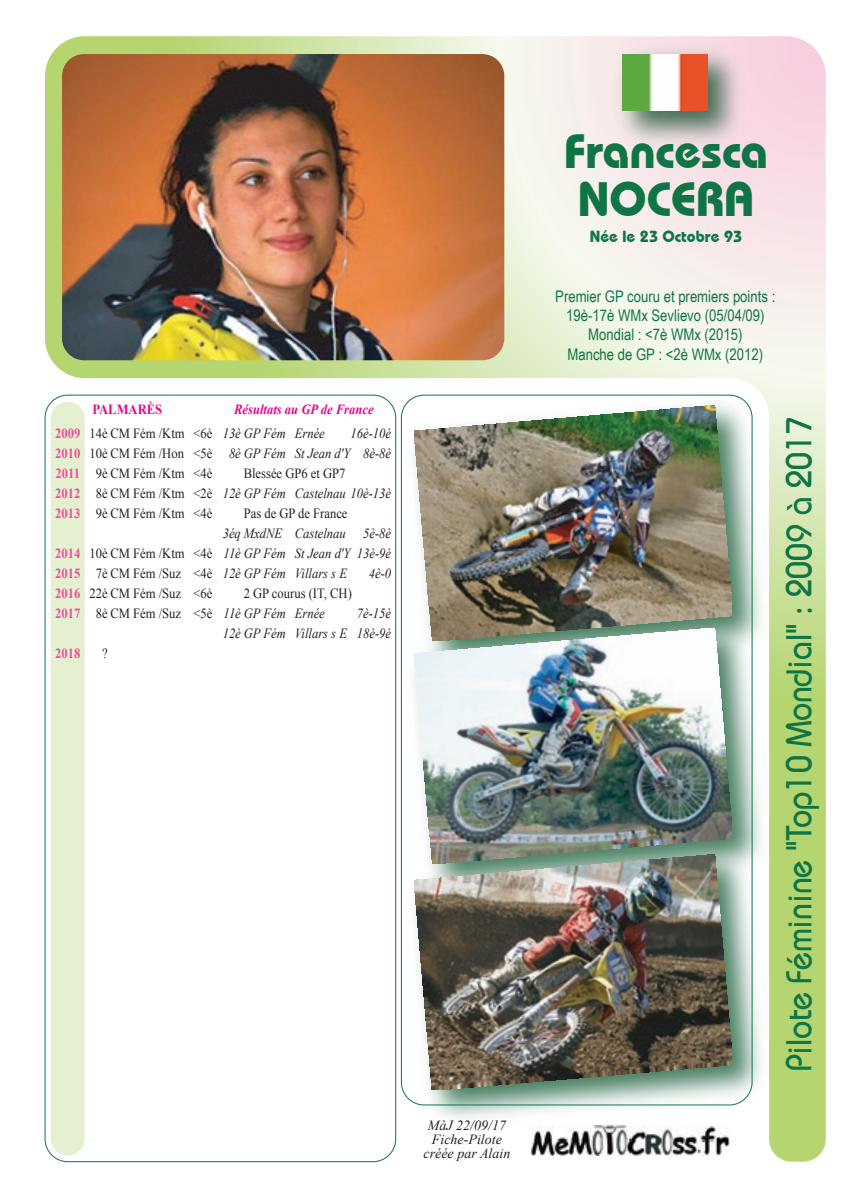
<style>
.page{position:relative;width:842px;height:1191px;background:#fff}
.page>*{position:absolute;margin:0;border:0;box-sizing:border-box;transform-origin:0 0}
.t1{font:700 48px/48px "Bauhaus IT Cby BT";color:#107546}
.t2{font:36px "Bauhaus";color:#107546;scale:.9 1}
.t3{font:16px/19.2px "Arial Narrow";color:#107546;text-align:center}
.t4{font:700 16px "Bauhaus IT Cby BT";color:#107546}
.t5{font:14px/20px "Times New Roman";color:#231f20;scale:.9 1}
.t6{font:italic 14px/20px "Times New Roman";color:#231f20;text-align:right;scale:.9 1}
.t7{font:700 14px/20px "Times New Roman";color:#ed4c9c;text-align:justify;scale:.9 1}
.t8{font:italic 14px/14px "Times New Roman";color:#231f20;text-align:center}
.t9{font:italic 700 14px "Times New Roman";color:#ed028c;scale:.9 1}
.t10{font:700 14px "Times New Roman";color:#ed028c;scale:.9 1}
.s1{font-style:italic}
.s2{font-style:normal}
</style>
<div class="page">
<img style="left:45px;top:36px;width:781px;height:1125px">
<img style="left:531px;top:1125px;width:198px;height:30px">
<img style="left:606px;top:37px;width:146px;height:120px">
<img style="left:622px;top:54px;width:85px;height:57px">
<p class="t7" style="left:55px;top:423px;width:29px">2009<br>2010<br>2011<br>2012<br>2013</p>
<p class="t7" style="left:55px;top:543px;width:29px">2014<br>2015<br>2016<br>2017</p>
<p class="t7" style="left:55px;top:643px;width:29px">2018</p>
<p class="t10" style="left:92px;top:400px;width:79px">PALMARÈS</p>
<p class="t9" style="left:234px;top:400px;width:157px">Résultats au GP de France</p>
<p class="t5" style="left:89px;top:423px;width:263px">14è CM Fém /Ktm &lt;6è <span class="s1">13è GP Fém Ernée</span></p>
<p class="t6" style="left:351px;top:423px;width:47px">16è-10è</p>
<p class="t6" style="left:89px;top:443px;width:337px"><span class="s2">10è CM Fém /Hon &lt;5è</span> 8è GP Fém St Jean d'Y 8è-8è</p>
<p class="t5" style="left:96px;top:463px;width:131px">9è CM Fém /Ktm &lt;4è</p>
<p class="t5" style="left:96px;top:463px;width:330px;text-indent:148px">Blessée GP6 et GP7<br>8è CM Fém /Ktm &lt;2è <span class="s1">12è GP Fém Castelnau 10è-13è<br></span>9è CM Fém /Ktm &lt;4è</p>
<p class="t5" style="left:244px;top:503px;width:117px">Pas de GP de France</p>
<p class="t6" style="left:223px;top:523px;width:189px">3éq MxdNE Castelnau 5è-8è</p>
<p class="t6" style="left:89px;top:543px;width:337px"><span class="s2">10è CM Fém /Ktm &lt;4è</span> 11è GP Fém St Jean d'Y 13è-9è</p>
<p class="t6" style="left:96px;top:563px;width:281px"><span class="s2">7è CM Fém /Suz &lt;4è</span> 12è GP Fém Villars s E</p>
<p class="t6" style="left:369px;top:563px;width:26px">4è-0</p>
<p class="t5" style="left:89px;top:583px;width:138px">22è CM Fém /Suz &lt;6è</p>
<p class="t5" style="left:96px;top:583px;width:286px;text-indent:148px">2 GP courus (IT, CH)<br>8è CM Fém /Suz &lt;5è <span class="s1">11è GP Fém Ernée</span></p>
<p class="t6" style="left:223px;top:603px;width:189px">7è-15è<br>12è GP Fém Villars s E 18è-9è</p>
<p class="t5" style="left:102px;top:643px;width:8px">?</p>
<p class="t8" style="left:423px;top:1118px;width:88px">MàJ 22/09/17<br>Fiche-Pilote créée par Alain</p>
<h1 class="t1" style="left:564px;top:127px;width:205px">Francesca<br>NOCERA</h1>
<p class="t4" style="left:590px;top:226px;width:154px">Née le 23 Octobre 93</p>
<p class="t3" style="left:555px;top:286px;width:221px">Premier GP couru et premiers points :<br>19è-17è WMx Sevlievo (05/04/09)<br>Mondial : &lt;7è WMx (2015)<br>Manche de GP : &lt;2è WMx (2012)</p>
<h2 class="t2" style="left:776px;top:1071px;width:729px;rotate:-90deg">Pilote Féminine "Top10 Mondial" : 2009 à 2017</h2>
</div>
